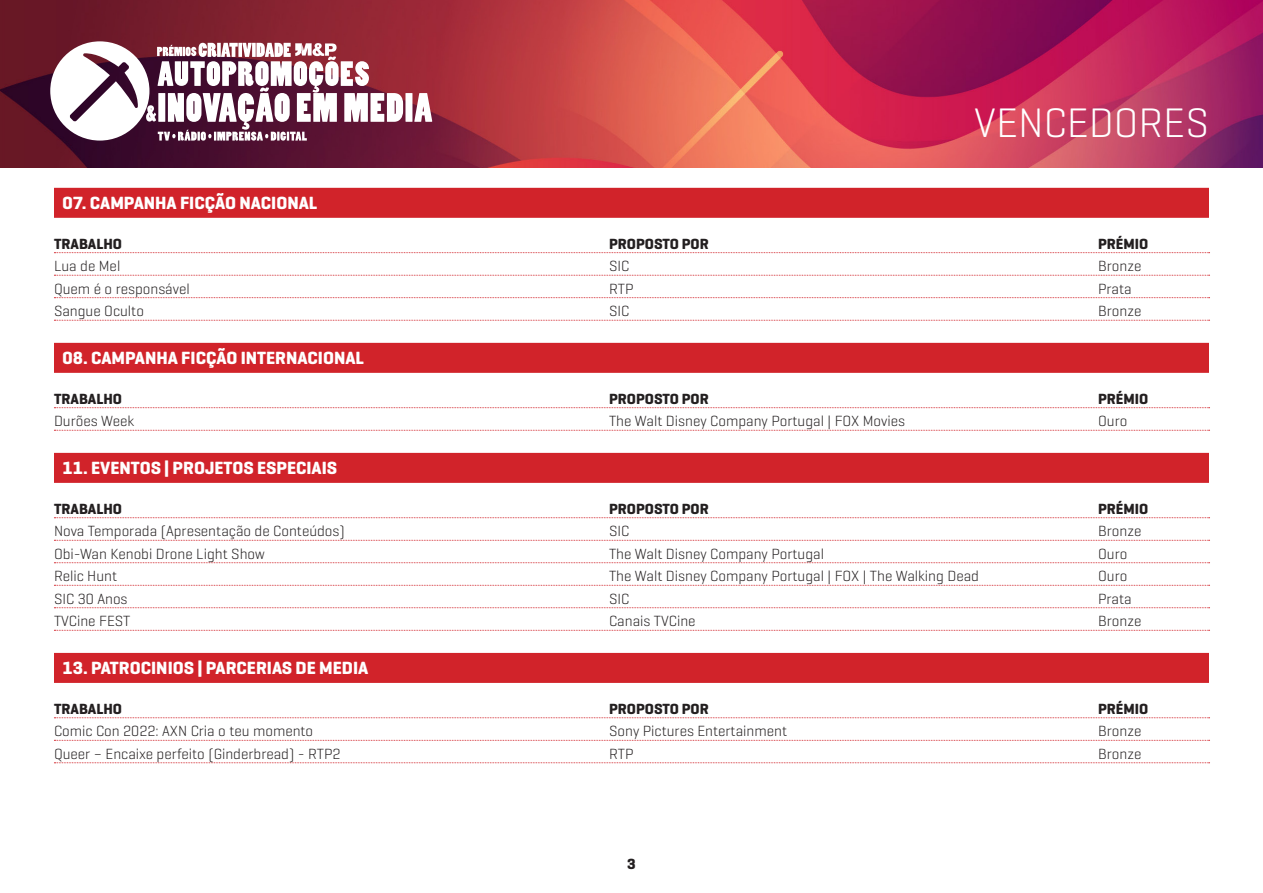
<style>
.page{position:relative;width:1263px;height:893px;background:#fff}
.page>*{position:absolute;margin:0;border:0;box-sizing:border-box;transform-origin:0 0}
.t1{font:300 42px "Geogrotesque";color:#fff}
.tit{font:700 18px "Geogrotesque";color:#fff}
.t2{font:300 15px "Geogrotesque";color:#231f20}
.t3{font:700 15px "Geogrotesque";color:#231f20}
</style>
<div class="page">
<div style="left:54px;top:188px;width:1155px;height:30px;background:#d1232a"></div>
<svg style="left:54px;top:252px;width:1155px;height:1px"></svg>
<svg style="left:54px;top:275px;width:1155px;height:1px"></svg>
<svg style="left:54px;top:297px;width:1155px;height:1px"></svg>
<svg style="left:54px;top:320px;width:1155px;height:1px"></svg>
<div style="left:54px;top:343px;width:1155px;height:30px;background:#d1232a"></div>
<svg style="left:54px;top:407px;width:1155px;height:1px"></svg>
<svg style="left:54px;top:430px;width:1155px;height:1px"></svg>
<div style="left:54px;top:453px;width:1155px;height:30px;background:#d1232a"></div>
<svg style="left:54px;top:517px;width:1155px;height:1px"></svg>
<svg style="left:54px;top:540px;width:1155px;height:1px"></svg>
<svg style="left:54px;top:562px;width:1155px;height:1px"></svg>
<svg style="left:54px;top:585px;width:1155px;height:1px"></svg>
<svg style="left:54px;top:607px;width:1155px;height:1px"></svg>
<svg style="left:54px;top:630px;width:1155px;height:1px"></svg>
<div style="left:54px;top:653px;width:1155px;height:30px;background:#d1232a"></div>
<svg style="left:54px;top:717px;width:1155px;height:1px"></svg>
<svg style="left:54px;top:740px;width:1155px;height:1px"></svg>
<svg style="left:54px;top:762px;width:1155px;height:1px"></svg>
<img style="left:0;top:0;width:1263px;height:168px">
<div style="left:405px;top:93px;width:7px;height:29px;background:#fff"></div>
<svg style="left:414px;top:93px;width:18px;height:29px"></svg>
<svg style="left:50px;top:41px;width:353px;height:100px"></svg>
<p class="t1" style="left:974px;top:96px;width:236px">VENCEDORES</p>
<p class="tit" style="left:63px;top:192px;width:256px">07. CAMPANHA FICÇÃO NACIONAL</p>
<p class="t3" style="left:54px;top:234px;width:70px">TRABALHO</p>
<p class="t3" style="left:609px;top:234px;width:101px">PROPOSTO POR</p>
<p class="t3" style="left:1098px;top:234px;width:52px">PRÉMIO</p>
<p class="t2" style="left:54px;top:257px;width:68px">Lua de Mel</p>
<p class="t2" style="left:609px;top:257px;width:22px">SIC</p>
<p class="t2" style="left:1098px;top:257px;width:45px">Bronze</p>
<p class="t2" style="left:54px;top:279px;width:137px">Quem é o responsável</p>
<p class="t2" style="left:609px;top:279px;width:26px">RTP</p>
<p class="t2" style="left:1098px;top:279px;width:35px">Prata</p>
<p class="t2" style="left:54px;top:302px;width:91px">Sangue Oculto</p>
<p class="t2" style="left:609px;top:302px;width:22px">SIC</p>
<p class="t2" style="left:1098px;top:302px;width:45px">Bronze</p>
<p class="tit" style="left:63px;top:347px;width:303px">08. CAMPANHA FICÇÃO INTERNACIONAL</p>
<p class="t3" style="left:54px;top:389px;width:70px">TRABALHO</p>
<p class="t3" style="left:609px;top:389px;width:101px">PROPOSTO POR</p>
<p class="t3" style="left:1098px;top:389px;width:52px">PRÉMIO</p>
<p class="t2" style="left:54px;top:412px;width:82px">Durões Week</p>
<p class="t2" style="left:609px;top:412px;width:297px">The Walt Disney Company Portugal | FOX Movies</p>
<p class="t2" style="left:1098px;top:412px;width:31px">Ouro</p>
<p class="tit" style="left:63px;top:457px;width:276px">11. EVENTOS | PROJETOS ESPECIAIS</p>
<p class="t3" style="left:54px;top:499px;width:70px">TRABALHO</p>
<p class="t3" style="left:609px;top:499px;width:101px">PROPOSTO POR</p>
<p class="t3" style="left:1098px;top:499px;width:52px">PRÉMIO</p>
<p class="t2" style="left:54px;top:522px;width:292px">Nova Temporada (Apresentação de Conteúdos)</p>
<p class="t2" style="left:609px;top:522px;width:22px">SIC</p>
<p class="t2" style="left:1098px;top:522px;width:45px">Bronze</p>
<p class="t2" style="left:54px;top:544px;width:212px">Obi-Wan Kenobi Drone Light Show</p>
<p class="t2" style="left:609px;top:544px;width:216px">The Walt Disney Company Portugal</p>
<p class="t2" style="left:1098px;top:544px;width:31px">Ouro</p>
<p class="t2" style="left:54px;top:567px;width:65px">Relic Hunt</p>
<p class="t2" style="left:609px;top:567px;width:371px">The Walt Disney Company Portugal | FOX | The Walking Dead</p>
<p class="t2" style="left:1098px;top:567px;width:31px">Ouro</p>
<p class="t2" style="left:54px;top:589px;width:75px">SIC 30 Anos</p>
<p class="t2" style="left:609px;top:589px;width:22px">SIC</p>
<p class="t2" style="left:1098px;top:589px;width:35px">Prata</p>
<p class="t2" style="left:54px;top:612px;width:78px">TVCine FEST</p>
<p class="t2" style="left:609px;top:612px;width:88px">Canais TVCine</p>
<p class="t2" style="left:1098px;top:612px;width:45px">Bronze</p>
<p class="tit" style="left:63px;top:657px;width:307px">13. PATROCINIOS | PARCERIAS DE MEDIA</p>
<p class="t3" style="left:54px;top:699px;width:70px">TRABALHO</p>
<p class="t3" style="left:609px;top:699px;width:101px">PROPOSTO POR</p>
<p class="t3" style="left:1098px;top:699px;width:52px">PRÉMIO</p>
<p class="t2" style="left:54px;top:722px;width:261px">Comic Con 2022: AXN Cria o teu momento</p>
<p class="t2" style="left:609px;top:722px;width:180px">Sony Pictures Entertainment</p>
<p class="t2" style="left:1098px;top:722px;width:45px">Bronze</p>
<p class="t2" style="left:54px;top:744px;width:288px">Queer – Encaixe perfeito (Ginderbread) - RTP2</p>
<p class="t2" style="left:609px;top:744px;width:26px">RTP</p>
<p class="t2" style="left:1098px;top:744px;width:45px">Bronze</p>
<p class="t3" style="left:627px;top:855px;width:10px">3</p>
</div>
